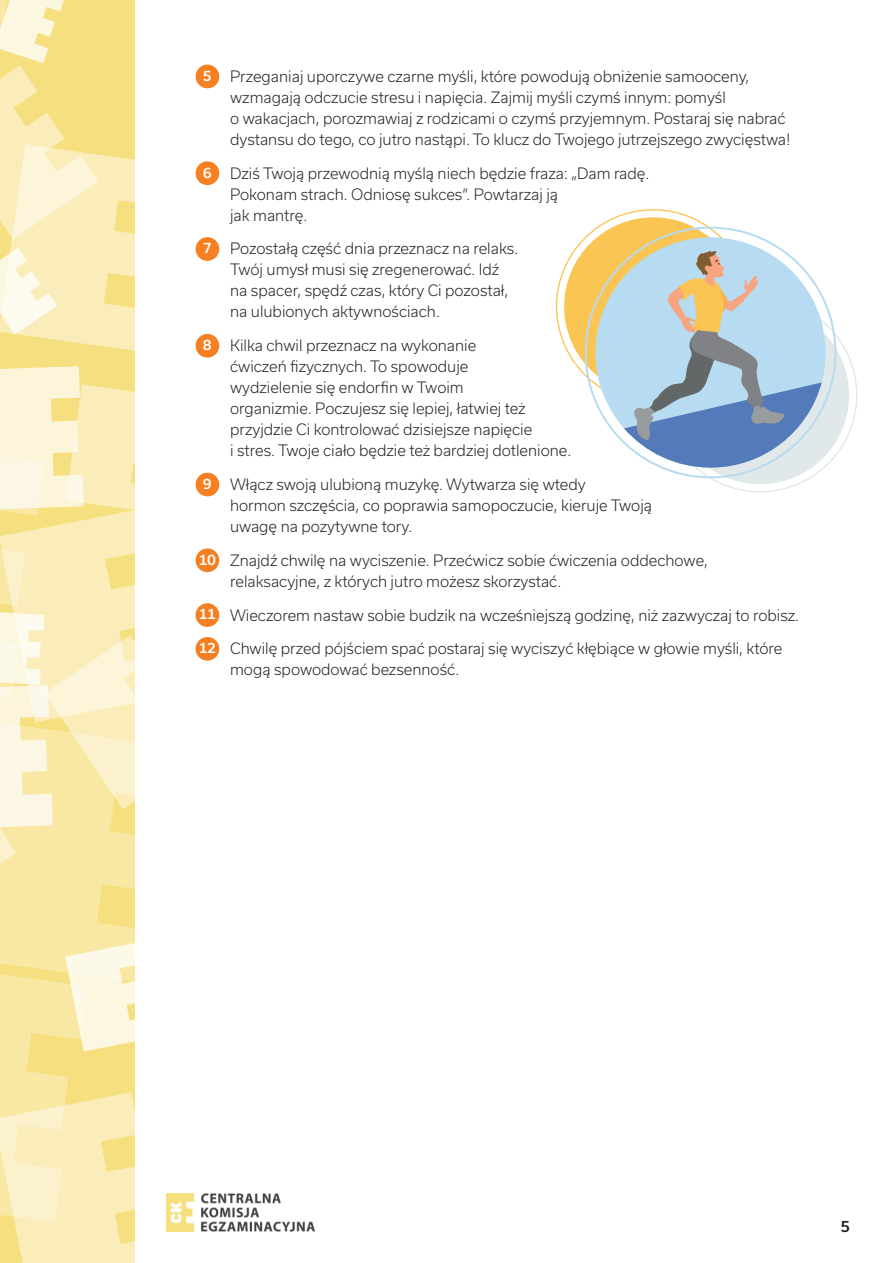
<style>
.page{position:relative;width:893px;height:1263px;background:#fff}
.page>*{position:absolute;margin:0;border:0;box-sizing:border-box;transform-origin:0 0}
.t1{font:300 15px/21px "Usual";color:#231f20}
.t2{font:500 15px "Usual";color:#231f20}
.t3{font:500 13.8px "Usual";color:#fff}
</style>
<div class="page">
<div style="left:196px;top:65px;width:23px;height:23px;background:#f57f21;border-radius:50%"></div>
<div style="left:196px;top:161px;width:23px;height:24px;background:#f57f21;border-radius:50%"></div>
<div style="left:196px;top:237px;width:23px;height:24px;background:#f57f21;border-radius:50%"></div>
<div style="left:196px;top:334px;width:23px;height:24px;background:#f57f21;border-radius:50%"></div>
<div style="left:196px;top:473px;width:23px;height:23px;background:#f57f21;border-radius:50%"></div>
<div style="left:196px;top:548px;width:23px;height:24px;background:#f57f21;border-radius:50%"></div>
<div style="left:196px;top:603px;width:23px;height:24px;background:#f57f21;border-radius:50%"></div>
<div style="left:196px;top:637px;width:23px;height:24px;background:#f57f21;border-radius:50%"></div>
<svg style="left:0;top:0;width:134px;height:351px;background:#f8e9aa"></svg>
<svg style="left:0;top:366px;width:134px;height:897px;background:#f9ecb5"></svg>
<img style="left:166px;top:1193px;width:149px;height:38px">
<svg style="left:556px;top:209px;width:301px;height:283px"></svg>
<p class="t3" style="left:203px;top:68px;width:10px">5</p>
<p class="t1" style="left:230px;top:66px;width:562px">Przeganiaj uporczywe czarne myśli, które powodują obniżenie samooceny, wzmagają odczucie stresu i napięcia. Zajmij myśli czymś innym: pomyśl<br>o wakacjach, porozmawiaj z rodzicami o czymś przyjemnym. Postaraj się nabrać dystansu do tego, co jutro nastąpi. To klucz do Twojego jutrzejszego zwycięstwa!</p>
<p class="t3" style="left:203px;top:164px;width:10px">6</p>
<p class="t1" style="left:230px;top:163px;width:421px">Dziś Twoją przewodnią myślą niech będzie fraza: „Dam radę.<br>Pokonam strach. Odniosę sukces”. Powtarzaj ją<br>jak mantrę.</p>
<p class="t3" style="left:203px;top:240px;width:10px">7</p>
<p class="t1" style="left:230px;top:238px;width:290px">Pozostałą część dnia przeznacz na relaks.<br>Twój umysł musi się zregenerować. Idź na spacer, spędź czas, który Ci pozostał, na ulubionych aktywnościach.</p>
<p class="t3" style="left:203px;top:337px;width:10px">8</p>
<p class="t1" style="left:230px;top:335px;width:343px">Kilka chwil przeznacz na wykonanie<br>ćwiczeń fizycznych. To spowoduje<br>wydzielenie się endorfin w Twoim<br>organizmie. Poczujesz się lepiej, łatwiej też przyjdzie Ci kontrolować dzisiejsze napięcie<br>i stres. Twoje ciało będzie też bardziej dotlenione.</p>
<p class="t3" style="left:203px;top:476px;width:10px">9</p>
<p class="t1" style="left:230px;top:474px;width:424px">Włącz swoją ulubioną muzykę. Wytwarza się wtedy<br>hormon szczęścia, co poprawia samopoczucie, kieruje Twoją uwagę na pozytywne tory.</p>
<p class="t3" style="left:199px;top:551px;width:19px">10</p>
<p class="t1" style="left:230px;top:550px;width:479px">Znajdź chwilę na wyciszenie. Przećwicz sobie ćwiczenia oddechowe, relaksacyjne, z których jutro możesz skorzystać.</p>
<p class="t3" style="left:199px;top:606px;width:19px">11</p>
<p class="t1" style="left:230px;top:604px;width:570px">Wieczorem nastaw sobie budzik na wcześniejszą godzinę, niż zazwyczaj to robisz.</p>
<p class="t3" style="left:199px;top:640px;width:19px">12</p>
<p class="t1" style="left:230px;top:638px;width:554px">Chwilę przed pójściem spać postaraj się wyciszyć kłębiące w głowie myśli, które mogą spowodować bezsenność.</p>
<p class="t2" style="left:840px;top:1217px;width:11px">5</p>
</div>
